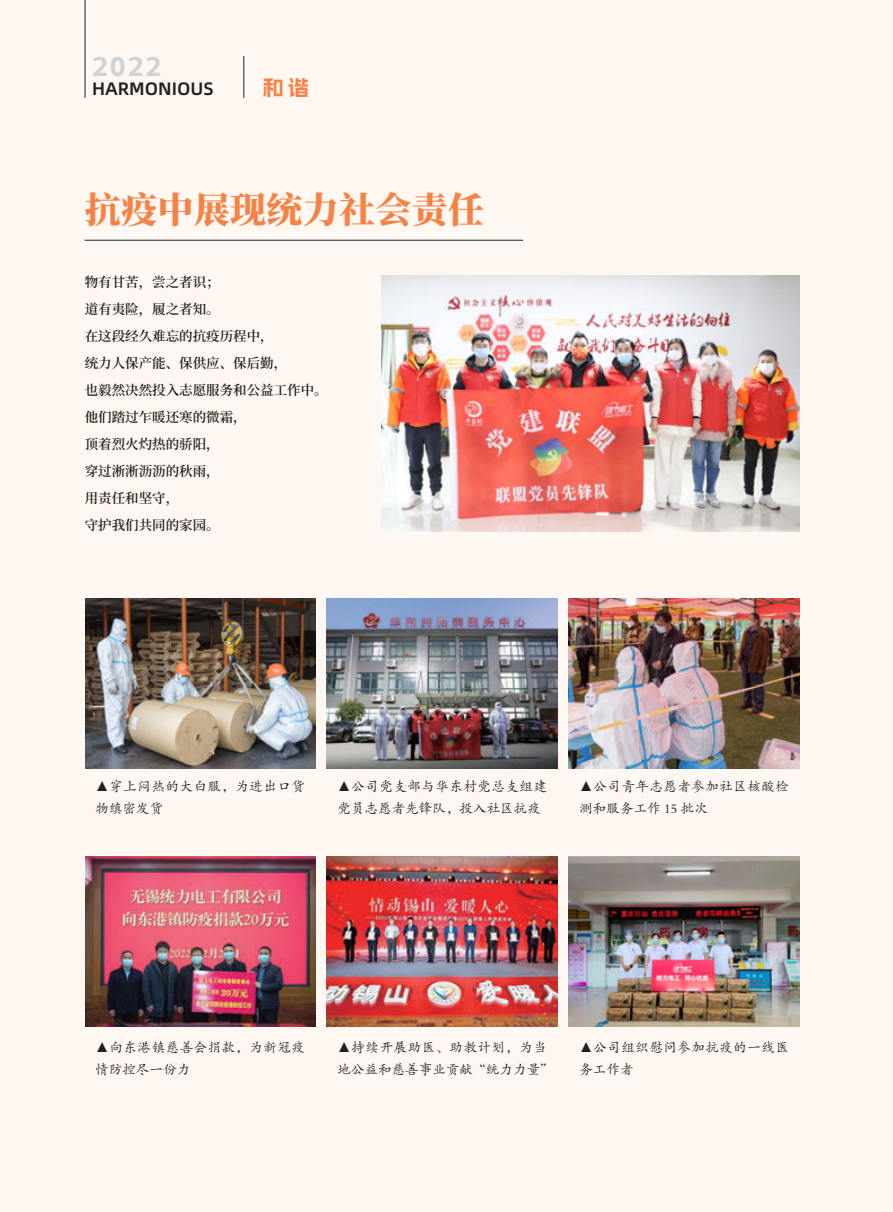
<style>
.page{position:relative;width:893px;height:1212px;background:#fef7f2}
.page>*{position:absolute;margin:0;border:0;box-sizing:border-box;transform-origin:0 0}
.t1{font:800 36px "Source Han Serif SC";letter-spacing:.01em;color:#f58345}
.t2{font:700 27px "Alimama Shu Hei Ti";color:#d1d2d4}
.t3{font:700 21px "Alimama Shu Hei Ti";color:#f58345}
.t4{font:18px "Alibaba Pu Hui Ti M";color:#231f20}
.t5{font:600 13.5px "Source Han Serif SC";color:#231f20}
.楷体结尾{font:13.5px/22.5px "FZKTK GBK1 0";letter-spacing:.035em;color:#231f20}
.楷体结尾-2{font:13.5px/22.5px "FZKTK GBK1 0";letter-spacing:.005em;color:#231f20}
</style>
<div class="page">
<hr style="left:85px;top:0;width:1px;height:98px;background:#231f20">
<hr style="left:243px;top:56px;width:1px;height:42px;background:#231f20">
<hr style="left:85px;top:240px;width:438px;height:1px;background:#231f20">
<img style="left:382px;top:275px;width:417px;height:256px">
<img style="left:85px;top:598px;width:231px;height:170px">
<img style="left:85px;top:856px;width:231px;height:170px">
<img style="left:327px;top:598px;width:230px;height:170px">
<img style="left:327px;top:856px;width:230px;height:170px">
<img style="left:569px;top:598px;width:230px;height:170px">
<img style="left:569px;top:856px;width:230px;height:170px">
<p class="t2" style="left:92px;top:53px;width:71px">2022</p>
<p class="t4" style="left:92px;top:75px;width:123px">HARMONIOUS</p>
<p class="t3" style="left:263px;top:77px;width:48px">和谐</p>
<p class="t1" style="left:85px;top:190px;width:401px">抗疫中展现统力社会责任</p>
<p class="t5" style="left:85px;top:274px;width:136px">物有甘苦，尝之者识；</p>
<p class="t5" style="left:85px;top:301px;width:136px">道有夷险，履之者知。</p>
<p class="t5" style="left:85px;top:328px;width:190px">在这段经久难忘的抗疫历程中，</p>
<p class="t5" style="left:85px;top:355px;width:204px">统力人保产能、保供应、保后勤，</p>
<p class="t5" style="left:85px;top:382px;width:244px">也毅然决然投入志愿服务和公益工作中。</p>
<p class="t5" style="left:85px;top:409px;width:163px">他们踏过乍暖还寒的微霜，</p>
<p class="t5" style="left:85px;top:436px;width:136px">顶着烈火灼热的骄阳，</p>
<p class="t5" style="left:85px;top:463px;width:136px">穿过淅淅沥沥的秋雨，</p>
<p class="t5" style="left:85px;top:490px;width:96px">用责任和坚守，</p>
<p class="t5" style="left:85px;top:517px;width:136px">守护我们共同的家园。</p>
<p class="楷体结尾" style="left:95px;top:775px;width:211px">▲穿上闷热的大白服，为进出口货物缜密发货</p>
<p class="楷体结尾" style="left:337px;top:775px;width:211px">▲公司党支部与华东村党总支组建党员志愿者先锋队，投入社区抗疫</p>
<p class="楷体结尾" style="left:579px;top:775px;width:211px">▲公司青年志愿者参加社区核酸检测和服务工作 15 批次</p>
<p class="楷体结尾" style="left:95px;top:1036px;width:211px">▲向东港镇慈善会捐款，为新冠疫情防控尽一份力</p>
<p class="楷体结尾-2" style="left:337px;top:1036px;width:218px">▲持续开展助医、助教计划，为当地公益和慈善事业贡献“统力力量”</p>
<p class="楷体结尾" style="left:579px;top:1036px;width:211px">▲公司组织慰问参加抗疫的一线医务工作者</p>
</div>
